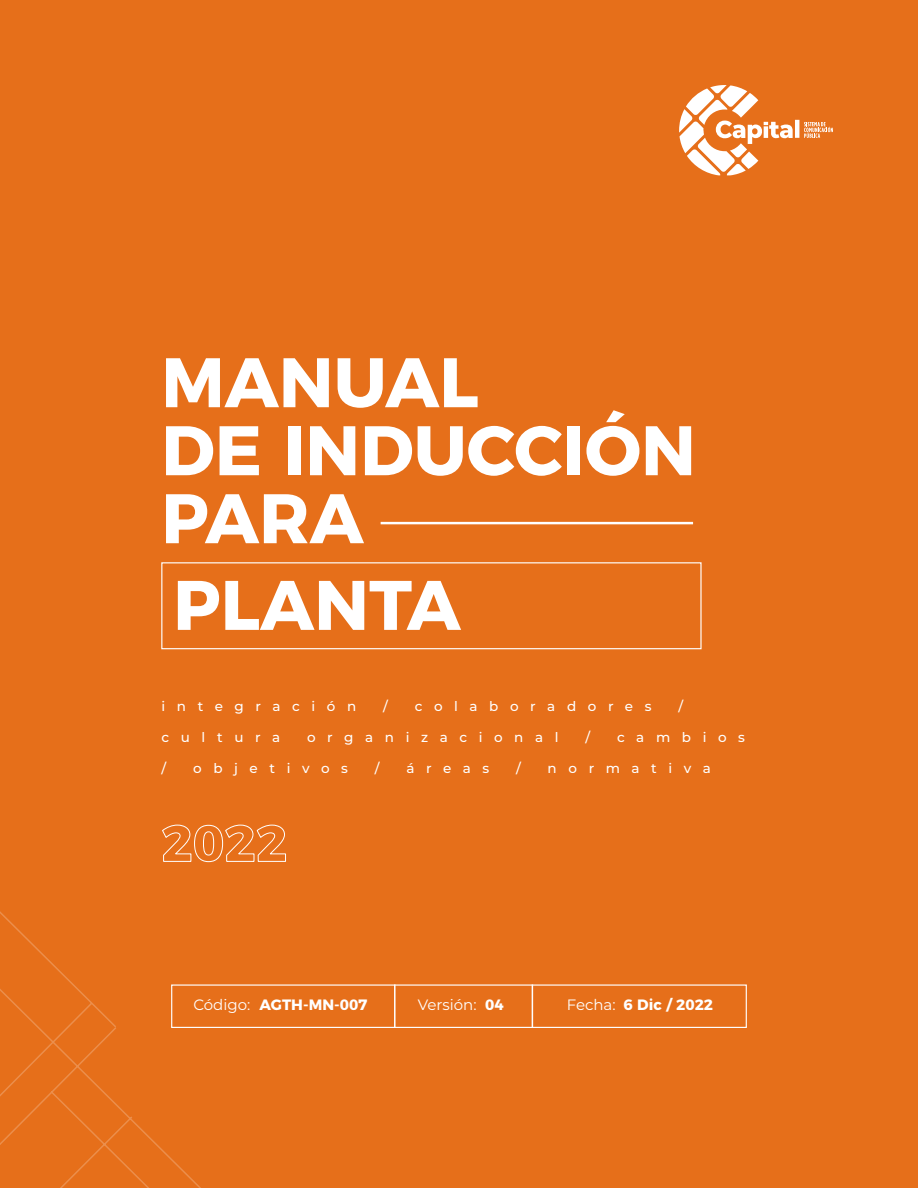
<style>
.page{position:relative;width:918px;height:1188px;background:#e66f1a}
.page>*{position:absolute;margin:0;border:0;box-sizing:border-box;transform-origin:0 0}
.t1{font:700 69.9px/67.9px "Montserrat";color:#fff}
.t2{font:700 15px "Montserrat";color:#fff}
.t3{font:15px "Montserrat";color:#fff}
.t4{font:500 13.5px "Montserrat";letter-spacing:.86em;color:#fff}
.s1{font-weight:400}
.s2{font-weight:700}
</style>
<div class="page">
<svg style="left:0;top:649px;width:504px;height:539px"></svg>
<svg style="left:162px;top:825px;width:124px;height:37px"></svg>
<div style="left:161px;top:562px;width:541px;height:87px;border:1px solid #fff"></div>
<hr style="left:381px;top:522px;width:312px;height:2px;background:#fff">
<svg style="left:711px;top:85px;width:13px;height:2px"></svg>
<svg style="left:716px;top:120px;width:117px;height:24px"></svg>
<hr style="left:532px;top:984px;width:1px;height:44px;background:#fff">
<div style="left:171px;top:984px;width:576px;height:44px;border:1px solid #fff"></div>
<hr style="left:394px;top:984px;width:2px;height:44px;background:#fff">
<h1 class="t1" style="left:161px;top:343px;width:536px">MANUAL<br>DE INDUCCIÓN<br>PARA</h1>
<h1 class="t1" style="left:173px;top:566px;width:289px">PLANTA</h1>
<p class="t4" style="left:162px;top:697px;width:196px">integración</p>
<p class="t4" style="left:383px;top:697px;width:6px">/</p>
<p class="t4" style="left:415px;top:697px;width:238px">colaboradores</p>
<p class="t4" style="left:678px;top:697px;width:6px">/</p>
<p class="t4" style="left:162px;top:728px;width:120px">cultura</p>
<p class="t4" style="left:307px;top:728px;width:253px">organizacional</p>
<p class="t4" style="left:585px;top:728px;width:6px">/</p>
<p class="t4" style="left:617px;top:728px;width:130px">cambios</p>
<p class="t4" style="left:162px;top:759px;width:6px">/</p>
<p class="t4" style="left:193px;top:759px;width:156px">objetivos</p>
<p class="t4" style="left:375px;top:759px;width:6px">/</p>
<p class="t4" style="left:406px;top:759px;width:84px">áreas</p>
<p class="t4" style="left:516px;top:759px;width:6px">/</p>
<p class="t4" style="left:548px;top:759px;width:165px">normativa</p>
<p class="t2" style="left:193px;top:992px;width:176px"><span class="s1">Código:</span> AGTH-MN-007</p>
<p class="t3" style="left:418px;top:994px;width:87px">Versión: <span class="s2">04</span></p>
<p class="t2" style="left:567px;top:992px;width:148px"><span class="s1">Fecha:</span> 6 Dic / 2022</p>
</div>
